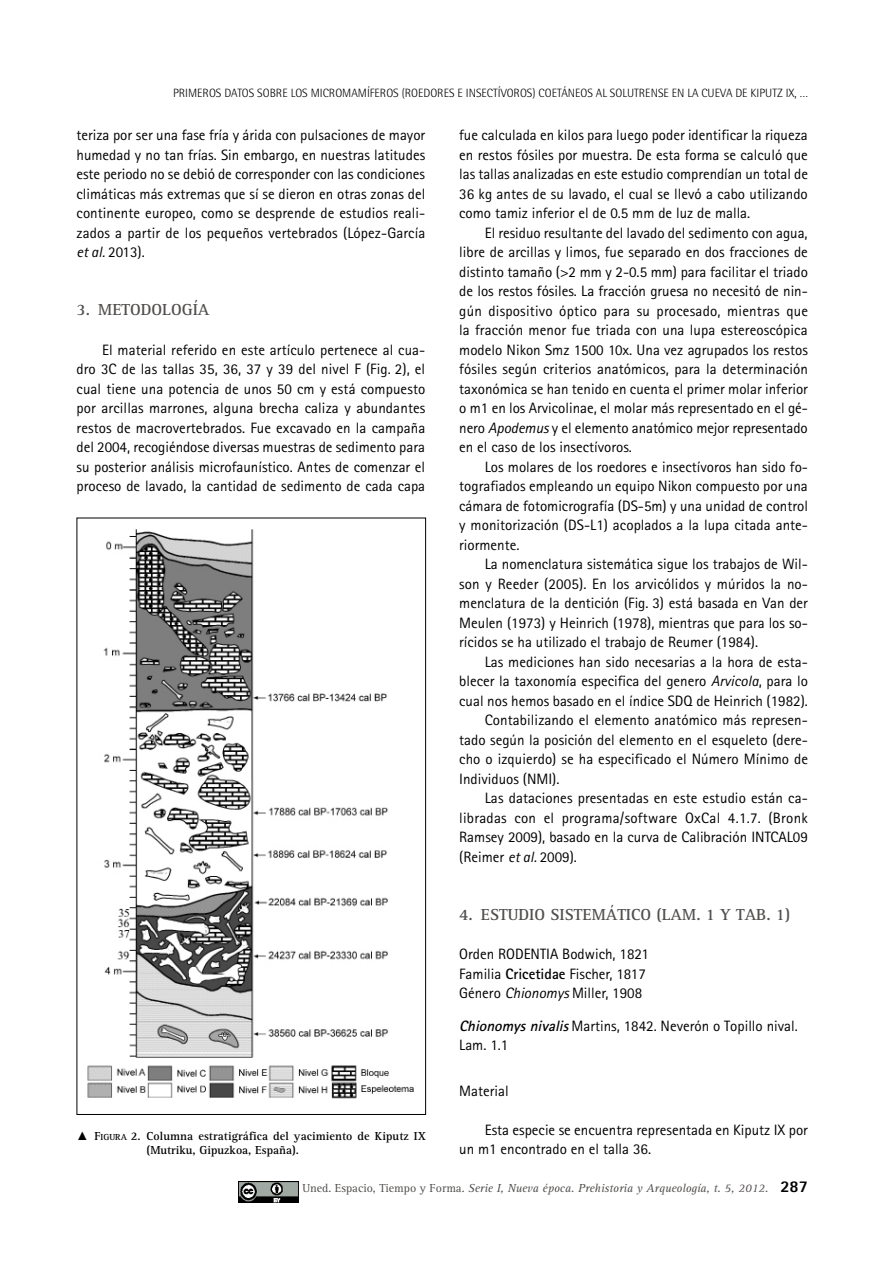
<style>
.page{position:relative;width:893px;height:1263px;background:#fff}
.page>*{position:absolute;margin:0;border:0;box-sizing:border-box;transform-origin:0 0}
._01_LADILLO{font:700 16.5px "Rotis Serif Std";color:#514f4d}
.PARRAFO{font:15px/19.5px "Rotis Sans Serif Std";color:#000;text-align:justify}
.PARRAFO-ANT{font:15px/19.5px "Rotis Sans Serif Std";color:#000}
._03_LADILLO{font:15px/19.5px "Rotis Sans Serif Std";color:#000}
.t1{font:300 12px "Rotis Semi Sans Std";color:#000}
.t2{font:italic 12px "Rotis Serif Std";color:#514f4d}
.PIE_FOTO{font:700 12px/14.2px "Rotis Serif Std";letter-spacing:.01em;color:#000}
.s1{font-style:italic}
.s2{font-family:"Times New Roman";font-weight:400}
.s3{font-style:inherit}
.s4{font-size:9px}
.s5{font-weight:700}
.s6{font-weight:700;font-style:italic}
.s7{font-style:normal}
.s8{font-family:"Rotis Sans Serif Std";font-weight:800;font-style:normal;font-size:16.5px;color:#000}
</style>
<div class="page">
<img style="left:238px;top:1181px;width:61px;height:21px">
<img style="left:87px;top:529px;width:327px;height:570px">
<p class="t1" style="left:173px;top:86px;width:636px">PRIMEROS DATOS SOBRE LOS MICROMAMÍFEROS (ROEDORES E INSECTÍVOROS) COETÁNEOS AL SOLUTRENSE EN LA CUEVA DE KIPUTZ IX, …</p>
<p class="PARRAFO" style="left:77px;top:125px;width:350px">teriza por ser una fase fría y árida con pulsaciones de mayor humedad y no tan frías. Sin embargo, en nuestras latitudes este periodo no se debió de corresponder con las condiciones climáticas más extremas que sí se dieron en otras zonas del continente europeo, como se desprende de estudios reali&shy;zados a partir de los pequeños vertebrados (López-García <span class="s1">et al.</span> 2013).</p>
<p class="_01_LADILLO" style="left:77px;top:300px;width:135px">3. METODOLOGÍA</p>
<p class="PARRAFO" style="left:77px;top:340px;width:350px;text-indent:26px">El material referido en este artículo pertenece al cua&shy;dro 3C de las tallas 35, 36, 37 y 39 del nivel F (Fig. 2), el cual tiene una potencia de unos 50 cm y está compuesto por arcillas marrones, alguna brecha caliza y abundantes restos de macrovertebrados. Fue excavado en la campaña del 2004, recogiéndose diversas muestras de sedimento para su posterior análisis microfaunístico. Antes de comenzar el proceso de lavado, la cantidad de sedimento de cada capa</p>
<p class="PIE_FOTO" style="left:147px;top:1129px;width:281px;text-indent:-70px"><span class="s2">▲</span> <span class="s3">F</span><span class="s4">IGURA</span> <span class="s3">2.</span> Columna estratigráfica del yacimiento de Kiputz IX (Mutriku, Gipuzkoa, España).</p>
<p class="PARRAFO" style="left:459px;top:125px;width:350px">fue calculada en kilos para luego poder identificar la riqueza en restos fósiles por muestra. De esta forma se calculó que las tallas analizadas en este estudio comprendían un total de 36 kg antes de su lavado, el cual se llevó a cabo utilizando como tamiz inferior el de 0.5 mm de luz de malla.</p>
<p class="PARRAFO" style="left:459px;top:223px;width:350px;text-indent:26px">El residuo resultante del lavado del sedimento con agua, libre de arcillas y limos, fue separado en dos fracciones de distinto tamaño (&gt;2 mm y 2-0.5 mm) para facilitar el triado de los restos fósiles. La fracción gruesa no necesitó de nin&shy;gún dispositivo óptico para su procesado, mientras que la fracción menor fue triada con una lupa estereoscópica modelo Nikon Smz 1500 10x. Una vez agrupados los restos fósiles según criterios anatómicos, para la determinación taxonómica se han tenido en cuenta el primer molar inferior o m1 en los Arvicolinae, el molar más representado en el gé&shy;nero <span class="s1">Apodemus</span> y el elemento anatómico mejor representado en el caso de los insectívoros.</p>
<p class="PARRAFO" style="left:459px;top:457px;width:350px;text-indent:26px">Los molares de los roedores e insectívoros han sido fo&shy;tografiados empleando un equipo Nikon compuesto por una cámara de fotomicrografía (DS-5m) y una unidad de control y monitorización (DS-L1) acoplados a la lupa citada ante&shy;riormente.</p>
<p class="PARRAFO" style="left:459px;top:554px;width:350px;text-indent:26px">La nomenclatura sistemática sigue los trabajos de Wil&shy;son y Reeder (2005). En los arvicólidos y múridos la no&shy;menclatura de la dentición (Fig. 3) está basada en Van der Meulen (1973) y Heinrich (1978), mientras que para los so&shy;rícidos se ha utilizado el trabajo de Reumer (1984).</p>
<p class="PARRAFO" style="left:459px;top:652px;width:350px;text-indent:26px">Las mediciones han sido necesarias a la hora de esta&shy;blecer la taxonomía especifica del genero <span class="s1">Arvicola</span>, para lo cual nos hemos basado en el índice SDQ de Heinrich (1982).</p>
<p class="PARRAFO" style="left:459px;top:710px;width:350px;text-indent:26px">Contabilizando el elemento anatómico más represen&shy;tado según la posición del elemento en el esqueleto (dere&shy;cho o izquierdo) se ha especificado el Número Mínimo de Individuos (NMI).</p>
<p class="PARRAFO" style="left:459px;top:788px;width:350px;text-indent:26px">Las dataciones presentadas en este estudio están ca&shy;libradas con el programa/software OxCal 4.1.7. (Bronk Ramsey 2009), basado en la curva de Calibración INTCAL09 (Reimer <span class="s1">et al.</span> 2009).</p>
<p class="_01_LADILLO" style="left:459px;top:904px;width:332px">4. ESTUDIO SISTEMÁTICO (LAM. 1 Y TAB. 1)</p>
<p class="PARRAFO" style="left:459px;top:944px;width:191px">Orden RODENTIA Bodwich, 1821</p>
<p class="PARRAFO" style="left:459px;top:964px;width:188px">Familia <span class="s5">Cricetidae</span> Fischer, 1817</p>
<p class="PARRAFO" style="left:459px;top:983px;width:185px">Género <span class="s1">Chionomys</span> Miller, 1908</p>
<p class="_03_LADILLO" style="left:459px;top:1016px;width:340px"><span class="s6">Chionomysnivalis</span>Martins, 1842. Neverón o Topillo nival.<br>Lam. 1.1</p>
<p class="PARRAFO-ANT" style="left:459px;top:1081px;width:51px">Material</p>
<p class="PARRAFO-ANT" style="left:459px;top:1120px;width:350px;text-indent:26px">Esta especie se encuentra representada en Kiputz IX por un m1 encontrado en el talla 36.</p>
<p class="t2" style="left:302px;top:1181px;width:507px"><span class="s7">Uned. Espacio, Tiempo y Forma.</span> Serie I, Nueva época. Prehistoria y Arqueología, t. 5, 2012. <span class="s8">287</span></p>
</div>
